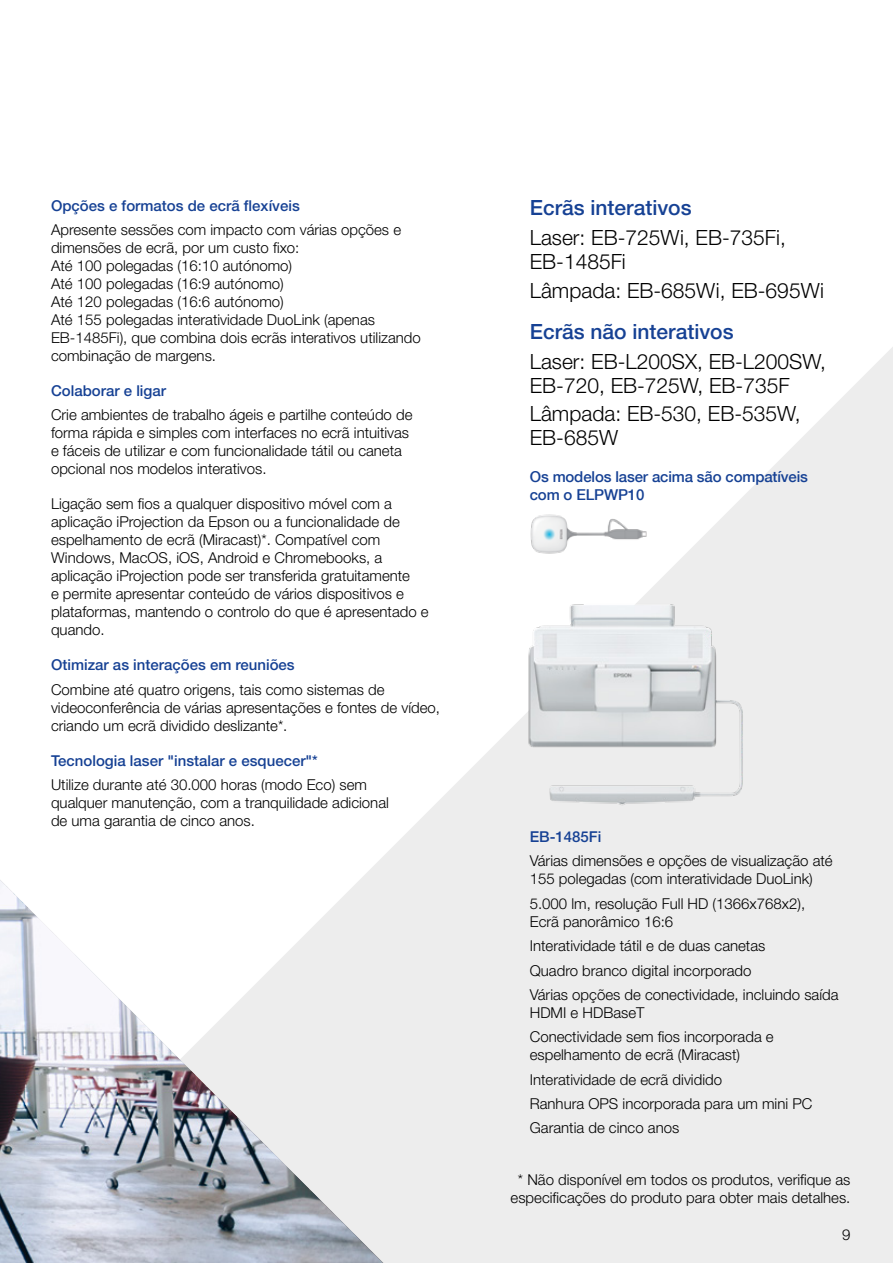
<style>
.page{position:relative;width:893px;height:1263px;background:#fff}
.page>*{position:absolute;margin:0;border:0;box-sizing:border-box;transform-origin:0 0}
.Brochure_Body_Copy{font:300 21px/24px "Helvetica Neue LT Pro";color:#000}
.Brochure_Small_Sub_H{font:500 21px "Helvetica Neue LT Pro";color:#164194}
.Brochure_Body_Copy-2{font:300 15px/18px "Helvetica Neue LT Pro";color:#000}
.Brochure_Body_Copy-3{font:500 15px "Helvetica Neue LT Pro";color:#164194}
.intro{font:500 15px/18px "Helvetica Neue LT Com";letter-spacing:-.01em;color:#164194}
.Brochure_Small_Sub_H-2{font:500 15px "Helvetica Neue LT Pro";color:#164194}
</style>
<div class="page">
<svg style="left:360px;top:347px;width:533px;height:916px;fill:#ededed"></svg>
<img style="left:0;top:880px;width:383px;height:383px">
<img style="left:498px;top:570px;width:308px;height:269px">
<img style="left:529px;top:507px;width:119px;height:52px">
<p class="Brochure_Small_Sub_H-2" style="left:51px;top:196px;width:250px">Opções e formatos de ecrã flexíveis</p>
<p class="Brochure_Body_Copy-2" style="left:51px;top:220px;width:352px">Apresente sessões com impacto com várias opções e dimensões de ecrã, por um custo fixo:</p>
<p class="Brochure_Body_Copy-2" style="left:51px;top:256px;width:243px">Até 100 polegadas (16:10 autónomo)</p>
<p class="Brochure_Body_Copy-2" style="left:51px;top:274px;width:234px">Até 100 polegadas (16:9 autónomo)</p>
<p class="Brochure_Body_Copy-2" style="left:51px;top:292px;width:234px">Até 120 polegadas (16:6 autónomo)</p>
<p class="Brochure_Body_Copy-2" style="left:51px;top:310px;width:371px">Até 155 polegadas interatividade DuoLink (apenas<br>EB-1485Fi), que combina dois ecrãs interativos utilizando combinação de margens.</p>
<p class="Brochure_Body_Copy-3" style="left:51px;top:382px;width:117px">Colaborar e ligar</p>
<p class="Brochure_Body_Copy-2" style="left:51px;top:406px;width:363px">Crie ambientes de trabalho ágeis e partilhe conteúdo de forma rápida e simples com interfaces no ecrã intuitivas e fáceis de utilizar e com funcionalidade tátil ou caneta opcional nos modelos interativos.</p>
<p class="Brochure_Body_Copy-2" style="left:51px;top:495px;width:379px">Ligação sem fios a qualquer dispositivo móvel com a aplicação iProjection da Epson ou a funcionalidade de espelhamento de ecrã (Miracast)*. Compatível com Windows, MacOS, iOS, Android e Chromebooks, a aplicação iProjection pode ser transferida gratuitamente<br>e permite apresentar conteúdo de vários dispositivos e plataformas, mantendo o controlo do que é apresentado e quando.</p>
<p class="Brochure_Body_Copy-3" style="left:51px;top:656px;width:245px">Otimizar as interações em reuniões</p>
<p class="Brochure_Body_Copy-2" style="left:51px;top:680px;width:391px">Combine até quatro origens, tais como sistemas de videoconferência de várias apresentações e fontes de vídeo, criando um ecrã dividido deslizante*.</p>
<p class="Brochure_Body_Copy-3" style="left:51px;top:751px;width:268px">Tecnologia laser "instalar e esquecer"*</p>
<p class="Brochure_Body_Copy-2" style="left:51px;top:775px;width:339px">Utilize durante até 30.000 horas (modo Eco) sem qualquer manutenção, com a tranquilidade adicional de uma garantia de cinco anos.</p>
<p class="Brochure_Small_Sub_H" style="left:530px;top:195px;width:163px">Ecrãs interativos</p>
<p class="Brochure_Body_Copy" style="left:530px;top:225px;width:258px">Laser: EB-725Wi, EB-735Fi,<br>EB-1485Fi</p>
<p class="Brochure_Body_Copy" style="left:530px;top:278px;width:296px">Lâmpada: EB-685Wi, EB-695Wi</p>
<p class="Brochure_Small_Sub_H" style="left:530px;top:318px;width:205px">Ecrãs não interativos</p>
<p class="Brochure_Body_Copy" style="left:530px;top:349px;width:298px">Laser: EB-L200SX, EB-L200SW,<br>EB-720, EB-725W, EB-735F</p>
<p class="Brochure_Body_Copy" style="left:530px;top:401px;width:272px">Lâmpada: EB-530, EB-535W,<br>EB-685W</p>
<p class="intro" style="left:530px;top:467px;width:280px">Os modelos laser acima são compatíveis com o ELPWP10</p>
<p class="Brochure_Small_Sub_H-2" style="left:530px;top:828px;width:73px">EB-1485Fi</p>
<p class="Brochure_Body_Copy-2" style="left:530px;top:852px;width:304px">Várias dimensões e opções de visualização até<br>155 polegadas (com interatividade DuoLink)</p>
<p class="Brochure_Body_Copy-2" style="left:530px;top:894px;width:277px">5.000 lm, resolução Full HD (1366x768x2),<br>Ecrã panorâmico 16:6</p>
<p class="Brochure_Body_Copy-2" style="left:530px;top:936px;width:237px">Interatividade tátil e de duas canetas</p>
<p class="Brochure_Body_Copy-2" style="left:530px;top:961px;width:223px">Quadro branco digital incorporado</p>
<p class="Brochure_Body_Copy-2" style="left:530px;top:985px;width:310px">Várias opções de conectividade, incluindo saída<br>HDMI e HDBaseT</p>
<p class="Brochure_Body_Copy-2" style="left:530px;top:1028px;width:245px">Conectividade sem fios incorporada e espelhamento de ecrã (Miracast)</p>
<p class="Brochure_Body_Copy-2" style="left:530px;top:1070px;width:194px">Interatividade de ecrã dividido</p>
<p class="Brochure_Body_Copy-2" style="left:530px;top:1094px;width:284px">Ranhura OPS incorporada para um mini PC</p>
<p class="Brochure_Body_Copy-2" style="left:530px;top:1119px;width:151px">Garantia de cinco anos</p>
<p class="Brochure_Body_Copy-2" style="left:511px;top:1171px;width:341px;text-align:center">* Não disponível em todos os produtos, verifique as especificações do produto para obter mais detalhes.</p>
<p class="Brochure_Body_Copy-2" style="left:842px;top:1225px;width:10px">9</p>
</div>
